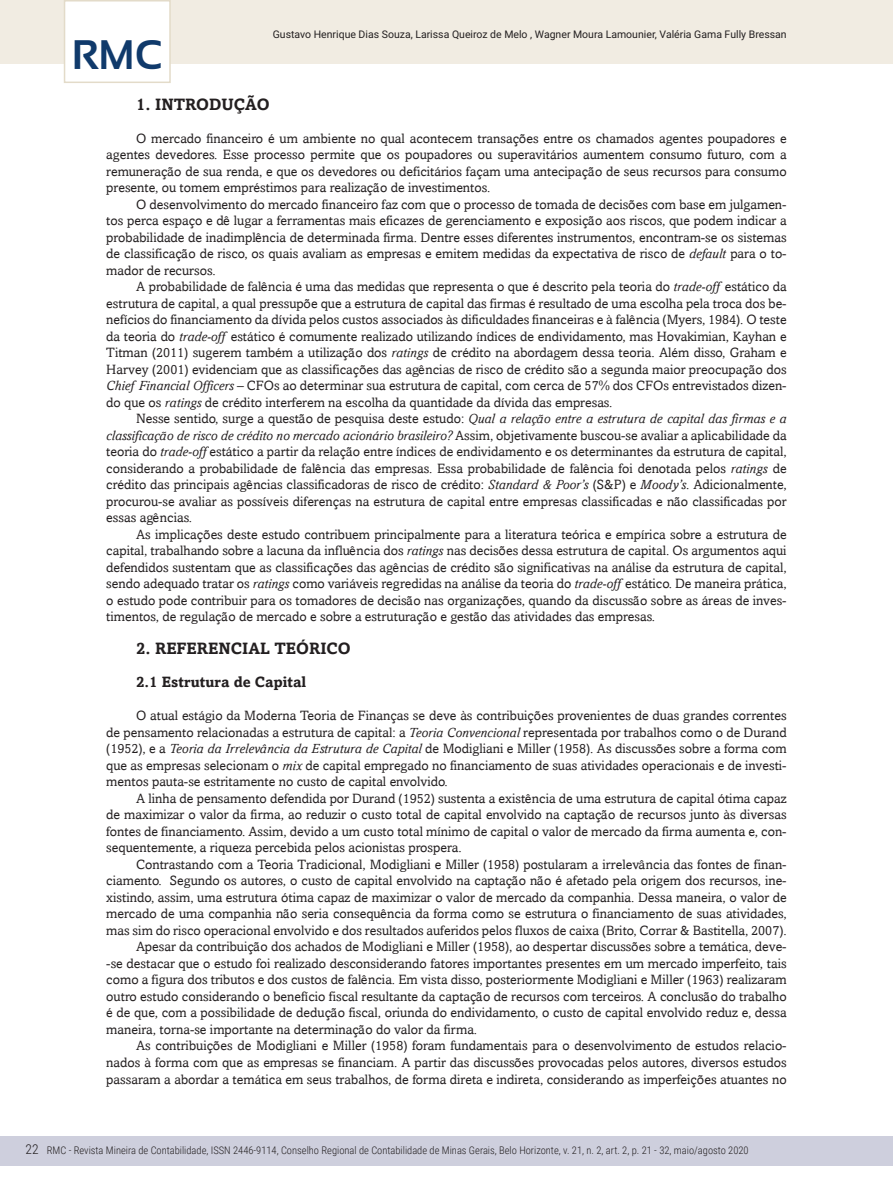
<style>
.page{position:relative;width:893px;height:1191px;background:#fff}
.page>*{position:absolute;margin:0;border:0;box-sizing:border-box;transform-origin:0 0}
.t1{font:700 41.25px "Sansation";color:#103a6b}
.intertitulo_1{font:700 16.5px "Amasis";color:#231f20}
.intertitulo_1_1{font:700 15px "Amasis";color:#231f20}
.texto_corrido_1{font:13.5px/16.5px "Amasis";color:#231f20;text-align:justify}
.t2{font:300 13.5px "Roboto Condensed";color:#231f20}
.t3{font:300 10.5px "Roboto Condensed";color:#231f20}
.t4{font:10.5px "Roboto";color:#231f20}
.s1{font-style:italic}
</style>
<div class="page">
<div style="left:0;top:1135px;width:893px;height:30px;background:#cecfdd"></div>
<div style="left:0;top:0;width:893px;height:64px;background:#f1ece2"></div>
<div style="left:64px;top:0;width:107px;height:83px;background:#fff;border:2px solid #e3dbc9"></div>
<h1 class="t1" style="left:72px;top:32px;width:92px">RMC</h1>
<p class="t4" style="left:273px;top:27px;width:515px">Gustavo Henrique Dias Souza, Larissa Queiroz de Melo , Wagner Moura Lamounier, Valéria Gama Fully Bressan</p>
<p class="intertitulo_1" style="left:136px;top:94px;width:135px">1. INTRODUÇÃO</p>
<p class="texto_corrido_1" style="left:106px;top:130px;width:682px;text-indent:30px">O mercado financeiro é um ambiente no qual acontecem transações entre os chamados agentes poupadores e agentes devedores. Esse processo permite que os poupadores ou superavitários aumentem consumo futuro, com a remuneração de sua renda, e que os devedores ou deficitários façam uma antecipação de seus recursos para consumo presente, ou tomem empréstimos para realização de investimentos.</p>
<p class="texto_corrido_1" style="left:106px;top:196px;width:682px;text-indent:30px">O desenvolvimento do mercado financeiro faz com que o processo de tomada de decisões com base em julgamen&shy;tos perca espaço e dê lugar a ferramentas mais eficazes de gerenciamento e exposição aos riscos, que podem indicar a probabilidade de inadimplência de determinada firma. Dentre esses diferentes instrumentos, encontram-se os sistemas de classificação de risco, os quais avaliam as empresas e emitem medidas da expectativa de risco de <span class="s1">default</span> para o to&shy;mador de recursos.</p>
<p class="texto_corrido_1" style="left:106px;top:278px;width:682px;text-indent:30px">A probabilidade de falência é uma das medidas que representa o que é descrito pela teoria do <span class="s1">trade-off</span> estático da estrutura de capital, a qual pressupõe que a estrutura de capital das firmas é resultado de uma escolha pela troca dos be&shy;nefícios do financiamento da dívida pelos custos associados às dificuldades financeiras e à falência (Myers, 1984). O teste da teoria do <span class="s1">trade-off</span> estático é comumente realizado utilizando índices de endividamento, mas Hovakimian, Kayhan e Titman (2011) sugerem também a utilização dos <span class="s1">ratings</span> de crédito na abordagem dessa teoria. Além disso, Graham e Harvey (2001) evidenciam que as classificações das agências de risco de crédito são a segunda maior preocupação dos <span class="s1">Chief Financial Officers</span> – CFOs ao determinar sua estrutura de capital, com cerca de 57% dos CFOs entrevistados dizen&shy;do que os <span class="s1">ratings</span> de crédito interferem na escolha da quantidade da dívida das empresas.</p>
<p class="texto_corrido_1" style="left:106px;top:410px;width:682px;text-indent:30px">Nesse sentido, surge a questão de pesquisa deste estudo: <span class="s1">Qual a relação entre a estrutura de capital das firmas e a classificação de risco de crédito no mercado acionário brasileiro?</span> Assim, objetivamente buscou-se avaliar a aplicabilidade da teoria do <span class="s1">trade-off</span> estático a partir da relação entre índices de endividamento e os determinantes da estrutura de capital, considerando a probabilidade de falência das empresas. Essa probabilidade de falência foi denotada pelos <span class="s1">ratings</span> de crédito das principais agências classificadoras de risco de crédito: <span class="s1">Standard &amp; Poor’s</span> (S&amp;P) e <span class="s1">Moody’s</span>. Adicionalmente, procurou-se avaliar as possíveis diferenças na estrutura de capital entre empresas classificadas e não classificadas por essas agências.</p>
<p class="texto_corrido_1" style="left:106px;top:526px;width:682px;text-indent:30px">As implicações deste estudo contribuem principalmente para a literatura teórica e empírica sobre a estrutura de capital, trabalhando sobre a lacuna da influência dos <span class="s1">ratings</span> nas decisões dessa estrutura de capital. Os argumentos aqui defendidos sustentam que as classificações das agências de crédito são significativas na análise da estrutura de capital, sendo adequado tratar os <span class="s1">ratings</span> como variáveis regredidas na análise da teoria do <span class="s1">trade-off</span> estático. De maneira prática, o estudo pode contribuir para os tomadores de decisão nas organizações, quando da discussão sobre as áreas de inves&shy;timentos, de regulação de mercado e sobre a estruturação e gestão das atividades das empresas.</p>
<p class="intertitulo_1" style="left:136px;top:638px;width:216px">2. REFERENCIAL TEÓRICO</p>
<p class="intertitulo_1_1" style="left:136px;top:673px;width:172px">2.1 Estrutura de Capital</p>
<p class="texto_corrido_1" style="left:106px;top:707px;width:682px;text-indent:30px">O atual estágio da Moderna Teoria de Finanças se deve às contribuições provenientes de duas grandes correntes de pensamento relacionadas a estrutura de capital: a <span class="s1">Teoria Convencional</span> representada por trabalhos como o de Durand (1952), e a <span class="s1">Teoria da Irrelevância da Estrutura de Capital</span> de Modigliani e Miller (1958). As discussões sobre a forma com que as empresas selecionam o <span class="s1">mix</span> de capital empregado no financiamento de suas atividades operacionais e de investi&shy;mentos pauta-se estritamente no custo de capital envolvido.</p>
<p class="texto_corrido_1" style="left:106px;top:790px;width:682px;text-indent:30px">A linha de pensamento defendida por Durand (1952) sustenta a existência de uma estrutura de capital ótima capaz de maximizar o valor da firma, ao reduzir o custo total de capital envolvido na captação de recursos junto às diversas fontes de financiamento. Assim, devido a um custo total mínimo de capital o valor de mercado da firma aumenta e, con&shy;sequentemente, a riqueza percebida pelos acionistas prospera.</p>
<p class="texto_corrido_1" style="left:106px;top:856px;width:682px;text-indent:30px">Contrastando com a Teoria Tradicional, Modigliani e Miller (1958) postularam a irrelevância das fontes de finan&shy;ciamento. Segundo os autores, o custo de capital envolvido na captação não é afetado pela origem dos recursos, ine&shy;xistindo, assim, uma estrutura ótima capaz de maximizar o valor de mercado da companhia. Dessa maneira, o valor de mercado de uma companhia não seria consequência da forma como se estrutura o financiamento de suas atividades, mas sim do risco operacional envolvido e dos resultados auferidos pelos fluxos de caixa (Brito, Corrar &amp; Bastitella, 2007).</p>
<p class="texto_corrido_1" style="left:106px;top:938px;width:682px;text-indent:30px">Apesar da contribuição dos achados de Modigliani e Miller (1958), ao despertar discussões sobre a temática, deve--se destacar que o estudo foi realizado desconsiderando fatores importantes presentes em um mercado imperfeito, tais como a figura dos tributos e dos custos de falência. Em vista disso, posteriormente Modigliani e Miller (1963) realizaram outro estudo considerando o benefício fiscal resultante da captação de recursos com terceiros. A conclusão do trabalho é de que, com a possibilidade de dedução fiscal, oriunda do endividamento, o custo de capital envolvido reduz e, dessa maneira, torna-se importante na determinação do valor da firma.</p>
<p class="texto_corrido_1" style="left:106px;top:1037px;width:682px;text-indent:30px">As contribuições de Modigliani e Miller (1958) foram fundamentais para o desenvolvimento de estudos relacio&shy;nados à forma com que as empresas se financiam. A partir das discussões provocadas pelos autores, diversos estudos passaram a abordar a temática em seus trabalhos, de forma direta e indireta, considerando as imperfeições atuantes no</p>
<p class="t2" style="left:26px;top:1140px;width:15px">22</p>
<p class="t3" style="left:47px;top:1143px;width:703px">RMC - Revista Mineira de Contabilidade, ISSN 2446-9114, Conselho Regional de Contabilidade de Minas Gerais, Belo Horizonte, v. 21, n. 2, art. 2, p. 21 - 32, maio/agosto 2020</p>
</div>
